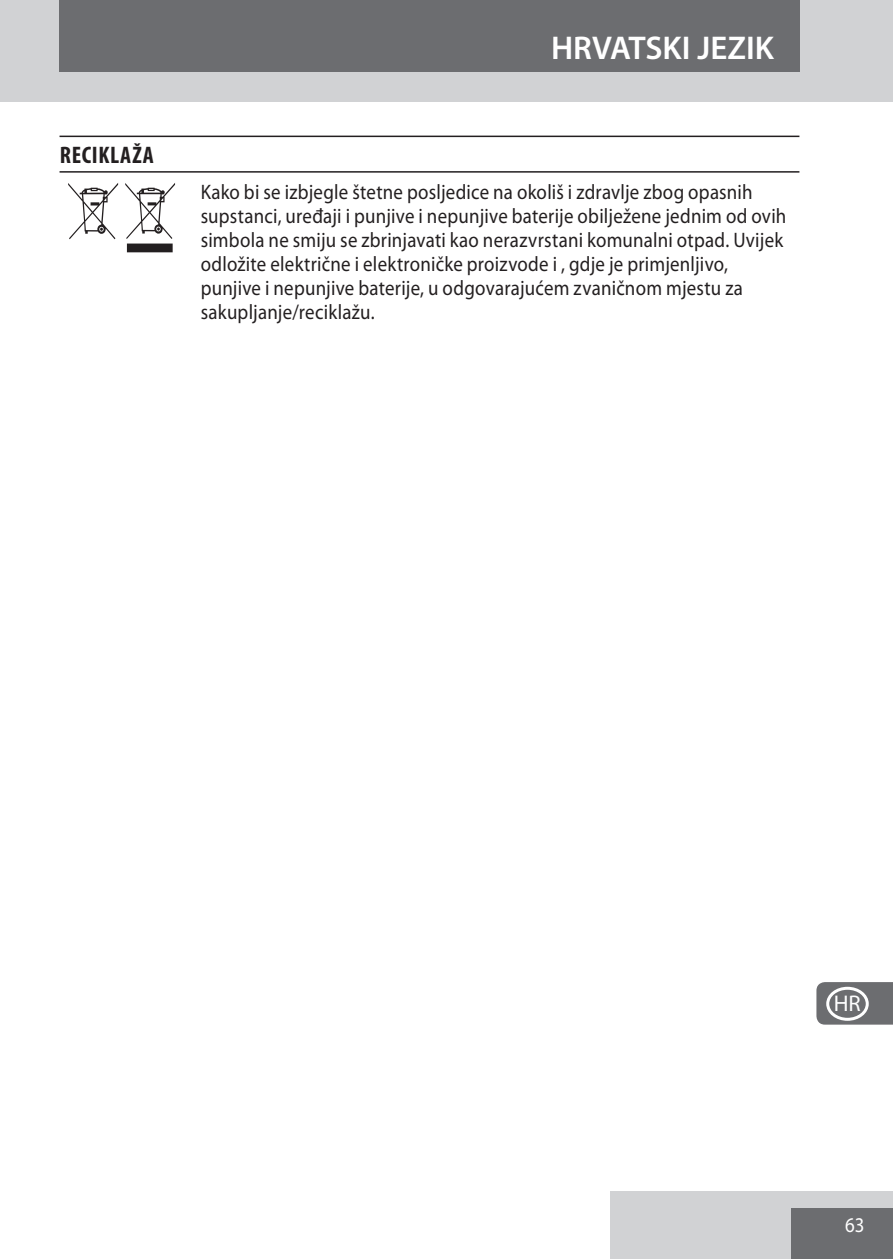
<style>
.page{position:relative;width:893px;height:1259px;background:#fff}
.page>*{position:absolute;margin:0;border:0;box-sizing:border-box;transform-origin:0 0}
.default{font:99px "Myriad Mine";color:#231f20;scale:.9 1}
.t1{font:600 33px "Myriad Pro";color:#fff}
.heading{font:700 condensed 24px "Myriad Pro";letter-spacing:.03em;color:#231f20}
.t2{font:22.8px "Myriad Pro";color:#fff}
.default-2{font:21px/24px "Myriad Pro";letter-spacing:.01em;color:#231f20;scale:.9 1}
.t3{font:21px "Myriad Pro";color:#fff;scale:.9 1}
</style>
<div class="page">
<div style="left:611px;top:1191px;width:282px;height:68px;background:#d1d2d4"></div>
<div style="left:791px;top:1208px;width:102px;height:51px;background:#6c6d70"></div>
<div style="left:0;top:0;width:893px;height:102px;background:#d1d2d4"></div>
<div style="left:59px;top:0;width:740px;height:72px;background:#6c6d70"></div>
<hr style="left:60px;top:136px;width:739px;height:1px;background:#231f20">
<hr style="left:60px;top:171px;width:739px;height:2px;background:#231f20">
<svg style="left:816px;top:982px;width:77px;height:42px"></svg>
<div style="left:826px;top:986px;width:43px;height:34px;border:3px solid #fff;border-radius:50%"></div>
<p class="t1" style="left:551px;top:27px;width:224px">HRVATSKI JEZIK</p>
<p class="heading" style="left:60px;top:140px;width:95px">RECIKLAŽA</p>
<p class="default" style="left:68px;top:169px;width:124px">W</p>
<p class="default-2" style="left:201px;top:179px;width:652px">Kako bi se izbjegle štetne posljedice na okoliš i zdravlje zbog opasnih supstanci, uređaji i punjive i nepunjive baterije obilježene jednim od ovih simbola ne smiju se zbrinjavati kao nerazvrstani komunalni otpad. Uvijek odložite električne i elektroničke proizvode i , gdje je primjenljivo, punjive i nepunjive baterije, u odgovarajućem zvaničnom mjestu za sakupljanje/reciklažu.</p>
<p class="t2" style="left:834px;top:989px;width:29px">HR</p>
<p class="t3" style="left:845px;top:1212px;width:23px">63</p>
</div>
